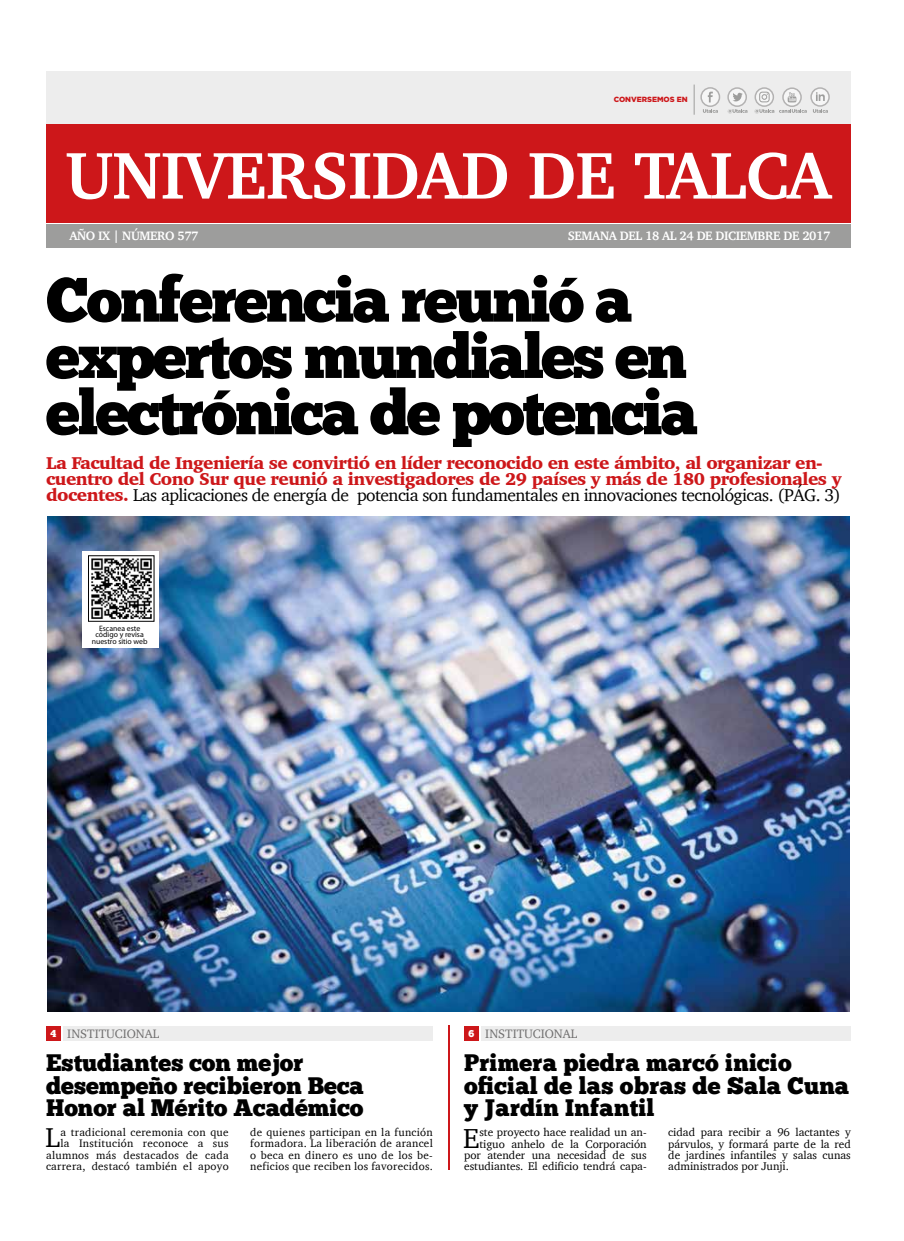
<style>
.page{position:relative;width:904px;height:1241px;background:#fff}
.page>*{position:absolute;margin:0;border:0;box-sizing:border-box;transform-origin:0 0}
.t1{font:700 67.5px "Charter";letter-spacing:-.01em;color:#fff}
.t2{font:62.5px/56.2px "Chunk Five Ex";letter-spacing:-.04em;color:#000}
.t3{font:28.12px "Charter";color:#000}
.t4{font:27.88px "Charter";color:#000}
.t5{font:23.75px/22.5px "Chunk Five Ex";color:#000}
.t6{font:900 17.5px/16.2px "Charter";letter-spacing:-.03em;color:#cd171a}
.t7{font:700 12.5px "Charter";letter-spacing:-.03em;color:#fff}
.t8{font:12.5px "Charter";color:#706f6f}
.t9{font:11.38px/11.2px "Charter";color:#000;text-align:right}
.t10{font:11.12px/11.2px "Charter";letter-spacing:.025em;color:#000;text-align:right}
.t11{font:7.75px/6.6px "Myriad Pro";color:#000;text-align:center}
.t12{font:900 7.5px "Gotham";color:#cd171a}
.s1{font-weight:400;color:#000}
.s2{font-family:"Chunk Five Ex";font-size:10px;color:#fff}
</style>
<div class="page">
<div style="left:46px;top:224px;width:804px;height:23px;background:#9d9d9c"></div>
<div style="left:46px;top:71px;width:804px;height:125px;background:#ededed"></div>
<div style="left:46px;top:125px;width:804px;height:98px;background:#cd171a"></div>
<hr style="left:694px;top:85px;width:1px;height:30px;background:#9d9d9c">
<svg style="left:783px;top:88px;width:18px;height:18px"></svg>
<div style="left:782px;top:87px;width:19px;height:20px;border:1px solid #b3b2b2;border-radius:50%"></div>
<svg style="left:787px;top:92px;width:9px;height:10px"></svg>
<svg style="left:701px;top:88px;width:18px;height:18px"></svg>
<div style="left:700px;top:87px;width:20px;height:20px;border:1px solid #b3b2b2;border-radius:50%"></div>
<svg style="left:707px;top:92px;width:5px;height:10px"></svg>
<svg style="left:728px;top:88px;width:18px;height:18px"></svg>
<div style="left:727px;top:87px;width:20px;height:20px;border:1px solid #b3b2b2;border-radius:50%"></div>
<svg style="left:732px;top:93px;width:10px;height:8px"></svg>
<svg style="left:755px;top:88px;width:18px;height:18px"></svg>
<div style="left:754px;top:87px;width:20px;height:20px;border:1px solid #b3b2b2;border-radius:50%"></div>
<svg style="left:811px;top:88px;width:18px;height:18px"></svg>
<div style="left:810px;top:87px;width:19px;height:20px;border:1px solid #b3b2b2;border-radius:50%"></div>
<svg style="left:816px;top:92px;width:8px;height:9px"></svg>
<div style="left:759px;top:92px;width:10px;height:10px;border:1px solid #9d9d9c;border-radius:3px"></div>
<svg style="left:761px;top:93px;width:7px;height:7px"></svg>
<svg style="left:703px;top:109px;width:15px;height:4px"></svg>
<svg style="left:813px;top:109px;width:15px;height:4px"></svg>
<svg style="left:727px;top:109px;width:20px;height:4px"></svg>
<svg style="left:754px;top:109px;width:52px;height:4px"></svg>
<img style="left:47px;top:516px;width:802px;height:495px">
<div style="left:82px;top:551px;width:77px;height:97px;background:#fff"></div>
<img style="left:91px;top:558px;width:61px;height:61px">
<hr style="left:448px;top:1025px;width:2px;height:144px;background:#cd171a">
<div style="left:46px;top:1025px;width:15px;height:15px;background:#cd171a"></div>
<div style="left:63px;top:1025px;width:370px;height:15px;background:#ededed"></div>
<div style="left:464px;top:1025px;width:15px;height:15px;background:#cd171a"></div>
<div style="left:481px;top:1025px;width:369px;height:15px;background:#ededed"></div>
<p class="t12" style="left:613px;top:94px;width:75px">CONVERSEMOS EN</p>
<h1 class="t1" style="left:65px;top:117px;width:767px">UNIVERSIDAD DE TALCA</h1>
<p class="t7" style="left:69px;top:225px;width:131px">AÑO IX | NÚMERO 577</p>
<p class="t7" style="left:568px;top:225px;width:264px">SEMANA DEL 18 AL 24 DE DICIEMBRE DE 2017</p>
<h2 class="t2" style="left:46px;top:270px;width:653px">Conferencia reunió a expertos mundiales en electrónica de potencia</h2>
<p class="t6" style="left:46px;top:454px;width:797px">La Facultad de Ingeniería se convirtió en líder reconocido en este ámbito, al organizar en&shy;cuentro del Cono Sur que reunió a investigadores de 29 países y más de 180 profesionales y docentes. <span class="s1">Las aplicaciones de energía de potencia son fundamentales en innovaciones tecnológicas. (PÁG. 3)</span></p>
<p class="t11" style="left:92px;top:624px;width:57px">Escanea este código y revisa nuestro sitio web</p>
<p class="t8" style="left:50px;top:1022px;width:110px"><span class="s2">4</span> INSTITUCIONAL</p>
<h3 class="t5" style="left:46px;top:1050px;width:319px">Estudiantes con mejor desempeño recibieron Beca<br>Honor al Mérito Académico</h3>
<h3 class="t4" style="left:45px;top:1113px;width:16px">L</h3>
<p class="t10" style="left:46px;top:1126px;width:184px">a tradicional ceremonia con que<br>la Institución reconoce a sus alumnos más destacados de cada carrera, destacó también el apoyo</p>
<p class="t10" style="left:250px;top:1126px;width:184px;text-align:justify">de quienes participan en la función formadora. La liberación de arancel o beca en dinero es uno de los be&shy;neficios que reciben los favorecidos.</p>
<p class="t8" style="left:468px;top:1022px;width:110px"><span class="s2">6</span> INSTITUCIONAL</p>
<h3 class="t5" style="left:464px;top:1050px;width:386px">Primera piedra marcó inicio oficial de las obras de Sala Cuna y Jardín Infantil</h3>
<h3 class="t3" style="left:463px;top:1113px;width:18px">E</h3>
<p class="t9" style="left:464px;top:1126px;width:184px">ste proyecto hace realidad un an&shy;tiguo anhelo de la Corporación por atender una necesidad de sus estudiantes. El edificio tendrá capa-</p>
<p class="t9" style="left:668px;top:1126px;width:184px;text-align:justify">cidad para recibir a 96 lactantes y párvulos, y formará parte de la red de jardines infantiles y salas cunas administrados por Junji.</p>
</div>
